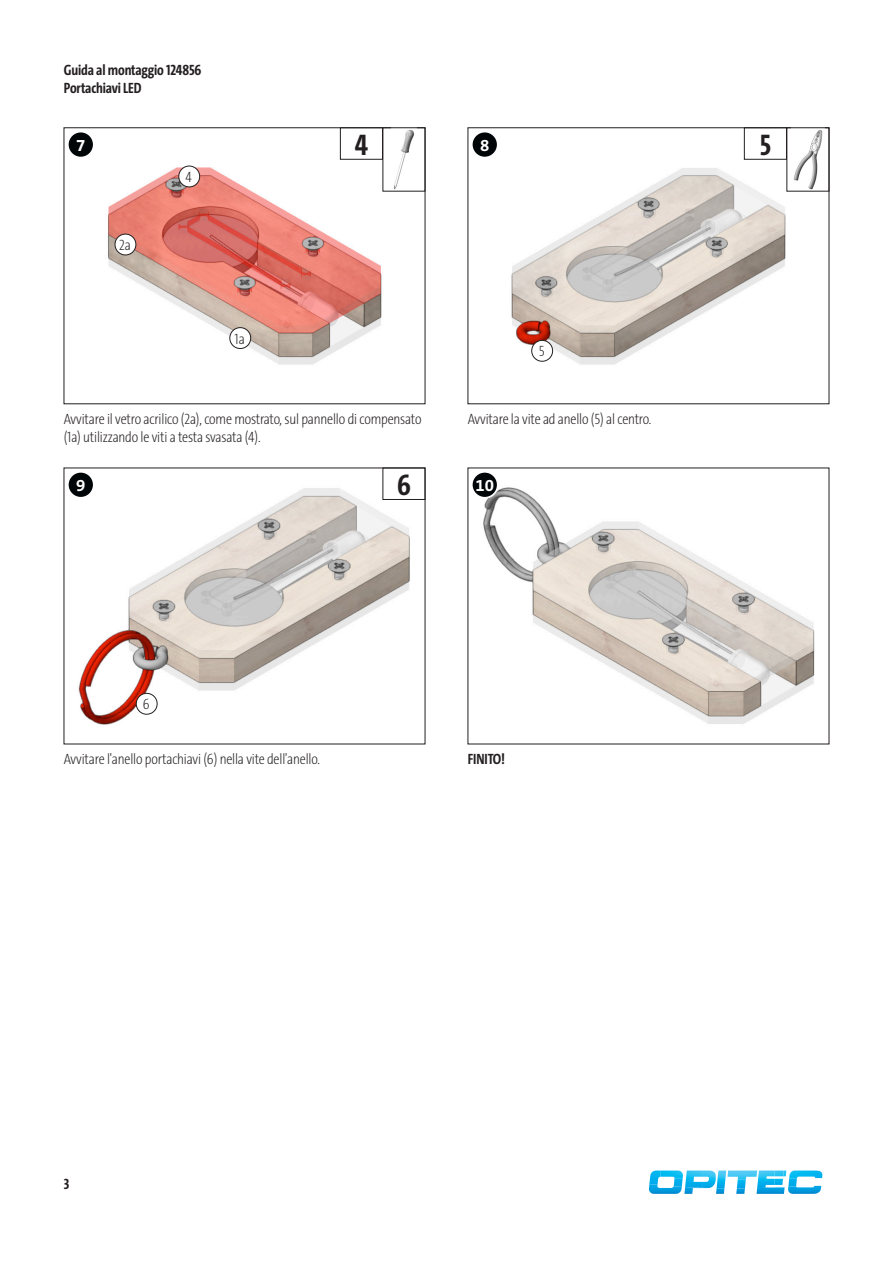
<style>
.page{position:relative;width:893px;height:1263px;background:#fff}
.page>*{position:absolute;margin:0;border:0;box-sizing:border-box;transform-origin:0 0}
.Anleitungstext-Inhal{font:700 30px "The Sans Cd LF7";color:#231f20}
.t1{font:700 16.8px "The Sans B W7";color:#fff}
.Anleitungstext-Inhal-2{font:200 15px/18px "The Sans Cd LF2";letter-spacing:-.01em;color:#231f20}
.Anleitungstext-Inhal-3{font:700 15px "The Sans Cd LF7";letter-spacing:-.01em;color:#231f20}
</style>
<div class="page">
<svg style="left:648px;top:1170px;width:175px;height:24px"></svg>
<img style="left:108px;top:154px;width:285px;height:211px">
<img style="left:511px;top:154px;width:286px;height:211px">
<img style="left:78px;top:473px;width:332px;height:252px">
<img style="left:483px;top:487px;width:332px;height:237px">
<div style="left:68px;top:132px;width:26px;height:26px;background:#000507;border-radius:50%"></div>
<div style="left:67px;top:131px;width:28px;height:27px;border:2px solid #fff;border-radius:50%"></div>
<div style="left:472px;top:132px;width:26px;height:26px;background:#000507;border-radius:50%"></div>
<div style="left:471px;top:131px;width:28px;height:27px;border:2px solid #fff;border-radius:50%"></div>
<div style="left:68px;top:472px;width:26px;height:26px;background:#000507;border-radius:50%"></div>
<div style="left:67px;top:471px;width:28px;height:28px;border:2px solid #fff;border-radius:50%"></div>
<div style="left:472px;top:472px;width:26px;height:26px;background:#000507;border-radius:50%"></div>
<div style="left:471px;top:471px;width:28px;height:28px;border:2px solid #fff;border-radius:50%"></div>
<div style="left:179px;top:166px;width:21px;height:21px;background:#fff;border-radius:50%"></div>
<div style="left:179px;top:166px;width:21px;height:21px;border:1px solid #231f20;border-radius:50%"></div>
<div style="left:136px;top:693px;width:21px;height:21px;background:#fff;border-radius:50%"></div>
<div style="left:136px;top:693px;width:21px;height:21px;border:1px solid #231f20;border-radius:50%"></div>
<div style="left:340px;top:128px;width:43px;height:31px;border:1px solid #231f20"></div>
<div style="left:532px;top:340px;width:21px;height:21px;background:#fff;border-radius:50%"></div>
<div style="left:531px;top:340px;width:22px;height:21px;border:1px solid #231f20;border-radius:50%"></div>
<img style="left:392px;top:130px;width:22px;height:59px">
<img style="left:791px;top:130px;width:32px;height:59px">
<div style="left:115px;top:234px;width:21px;height:21px;background:#fff;border-radius:50%"></div>
<div style="left:115px;top:234px;width:21px;height:21px;border:1px solid #231f20;border-radius:50%"></div>
<div style="left:744px;top:128px;width:43px;height:31px;border:1px solid #231f20"></div>
<div style="left:383px;top:468px;width:42px;height:32px;border:1px solid #231f20"></div>
<div style="left:230px;top:328px;width:21px;height:20px;background:#fff;border-radius:50%"></div>
<div style="left:230px;top:327px;width:21px;height:22px;border:1px solid #231f20;border-radius:50%"></div>
<p class="Anleitungstext-Inhal-3" style="left:64px;top:60px;width:139px">Guida al montaggio 124856</p>
<p class="Anleitungstext-Inhal-3" style="left:64px;top:78px;width:79px">Portachiavi LED</p>
<p class="Anleitungstext-Inhal" style="left:355px;top:125px;width:15px">4</p>
<p class="t1" style="left:76px;top:134px;width:11px">7</p>
<p class="t1" style="left:480px;top:134px;width:11px">8</p>
<p class="Anleitungstext-Inhal-2" style="left:119px;top:236px;width:13px">2a</p>
<p class="Anleitungstext-Inhal-2" style="left:185px;top:168px;width:8px">4</p>
<p class="Anleitungstext-Inhal-2" style="left:235px;top:329px;width:12px">1a</p>
<p class="Anleitungstext-Inhal-2" style="left:539px;top:342px;width:7px">5</p>
<p class="Anleitungstext-Inhal-2" style="left:64px;top:409px;width:359px">Avvitare il vetro acrilico (2a), come mostrato, sul pannello di compensato (1a) utilizzando le viti a testa svasata (4).</p>
<p class="Anleitungstext-Inhal-2" style="left:468px;top:409px;width:185px">Avvitare la vite ad anello (5) al centro.</p>
<p class="Anleitungstext-Inhal" style="left:397px;top:466px;width:15px">6</p>
<p class="t1" style="left:76px;top:475px;width:11px">9</p>
<p class="t1" style="left:475px;top:475px;width:20px">10</p>
<p class="Anleitungstext-Inhal-2" style="left:143px;top:695px;width:8px">6</p>
<p class="Anleitungstext-Inhal-2" style="left:64px;top:749px;width:258px">Avvitare l'anello portachiavi (6) nella vite dell'anello.</p>
<p class="Anleitungstext-Inhal-3" style="left:468px;top:749px;width:39px">FINITO!</p>
<p class="Anleitungstext-Inhal" style="left:760px;top:125px;width:13px">5</p>
<p class="Anleitungstext-Inhal-3" style="left:64px;top:1174px;width:7px">3</p>
</div>
